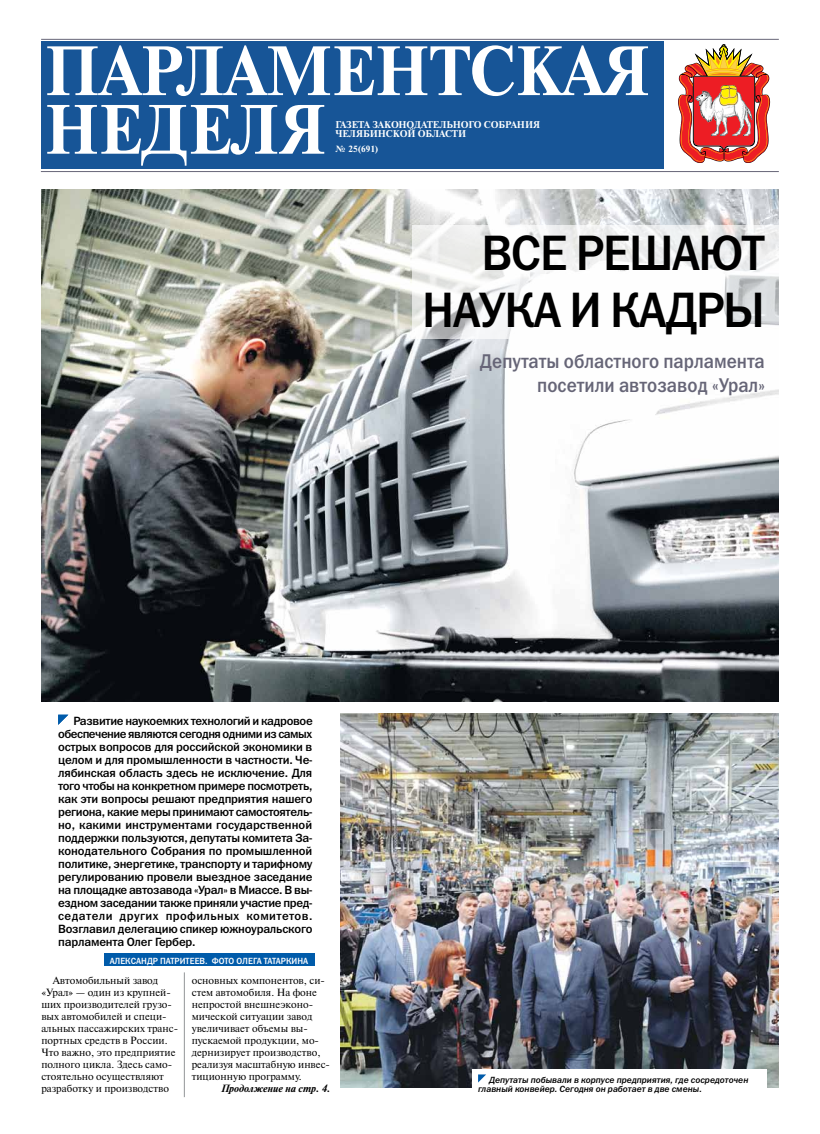
<style>
.page{position:relative;width:820px;height:1134px;background:#fff}
.page>*{position:absolute;margin:0;border:0;box-sizing:border-box;transform-origin:0 0}
.t1{font:700 69.6px/58.6px "Newton C";color:#fff;scale:.95 1}
.t2{font:50px/57px "Franklin Gothic Medium C";letter-spacing:-.03em;color:#000;text-align:right;scale:.95 1}
.t3{font:20px/24px "Franklin Gothic Medium C";color:#666577;text-align:right;scale:.9 1}
.t4{font:12px/13px "Franklin Gothic Medium C";letter-spacing:-.015em;color:#000;text-align:justify}
.t5{font:10.5px/12px "Newton C";color:#000}
.t6{font:italic 700 10.5px "Newton C";color:#000}
.t7{font:700 9.8px "Newton C";color:#fff}
.t8{font:italic 9px/9px "Franklin Gothic Medium C";color:#000}
.t9{font:9px "Franklin Gothic Medium C";color:#fff;scale:.95 1}
.t10{font:700 9px "Newton C";color:#fff}
</style>
<div class="page">
<img style="left:42px;top:190px;width:736px;height:512px">
<div style="left:41px;top:41px;width:622px;height:127px;background:#175597"></div>
<img style="left:678px;top:44px;width:91px;height:119px">
<hr style="left:41px;top:171px;width:737px;height:1px;background:#666577">
<hr style="left:41px;top:39px;width:737px;height:1px;background:#666577">
<svg style="left:412px;top:225px;width:366px;height:114px"></svg>
<img style="left:340px;top:713px;width:438px;height:374px">
<div style="left:104px;top:953px;width:210px;height:13px;background:#005baa"></div>
<svg style="left:58px;top:715px;width:10px;height:10px"></svg>
<div style="left:472px;top:1069px;width:295px;height:29px;background:#fff"></div>
<svg style="left:478px;top:1074px;width:8px;height:8px"></svg>
<hr style="left:184px;top:972px;width:1px;height:125px;background:#939598">
<h1 class="t1" style="left:45px;top:42px;width:638px">ПАРЛАМЕНТСКАЯ<br>НЕДЕЛЯ</h1>
<p class="t7" style="left:335px;top:119px;width:24px">Газета</p>
<p class="t7" style="left:372px;top:119px;width:8px">Зак</p>
<p class="t7" style="left:391px;top:119px;width:31px">онодател</p>
<p class="t7" style="left:446px;top:119px;width:67px">ьного Cобран</p>
<p class="t7" style="left:525px;top:119px;width:14px">ия</p>
<p class="t7" style="left:335px;top:128px;width:15px">Челя</p>
<p class="t7" style="left:363px;top:128px;width:23px">бинск</p>
<p class="t7" style="left:399px;top:128px;width:40px">ой област</p>
<p class="t7" style="left:458px;top:128px;width:10px">и</p>
<p class="t10" style="left:335px;top:144px;width:44px">№ 25(691)</p>
<h2 class="t2" style="left:422px;top:223px;width:362px">Все решают наука и кадры</h2>
<h3 class="t3" style="left:480px;top:349px;width:318px">Депутаты областного парламента посетили автозавод «Урал»</h3>
<p class="t4" style="left:58px;top:714px;width:256px;text-indent:15px">Развитие наукоемких технологий и кадровое обеспечение являются сегодня одними из самых острых вопросов для российской экономики в целом и для промышленности в частности. Че&shy;лябинская область здесь не исключение. Для того чтобы на конкретном примере посмотреть, как эти вопросы решают предприятия нашего региона, какие меры принимают самостоятель&shy;но, какими инструментами государственной поддержки пользуются, депутаты комитета За&shy;конодательного Собрания по промышленной политике, энергетике, транспорту и тарифному регулированию провели выездное заседание на площадке автозавода «Урал» в Миассе. В вы&shy;ездном заседании также приняли участие пред&shy;седатели других профильных комитетов.<br>Возглавил делегацию спикер южноуральского парламента Олег Гербер.</p>
<p class="t5" style="left:41px;top:974px;width:138px;text-indent:11px">Автомобильный завод «Урал» — один из крупней&shy;ших производителей грузо&shy;вых автомобилей и специ&shy;альных пассажирских транс&shy;портных средств в России.<br>Что важно, это предприятие полного цикла. Здесь само&shy;стоятельно осуществляют разработку и производство</p>
<p class="t5" style="left:192px;top:974px;width:140px">основных компонентов, си&shy;стем автомобиля. На фоне непростой внешнеэконо&shy;мической ситуации завод увеличивает объемы вы&shy;пускаемой продукции, мо&shy;дернизирует производство, реализуя масштабную инвес&shy;тиционную программу.</p>
<p class="t9" style="left:110px;top:955px;width:210px">Александр Патритеев. Фото Олега Татаркина</p>
<p class="t6" style="left:221px;top:1083px;width:110px">Продолжение на стр. 4.</p>
<p class="t8" style="left:478px;top:1075px;width:272px;text-indent:11px">Депутаты побывали в корпусе предприятия, где сосредоточен главный конвейер. Сегодня он работает в две смены.</p>
</div>
